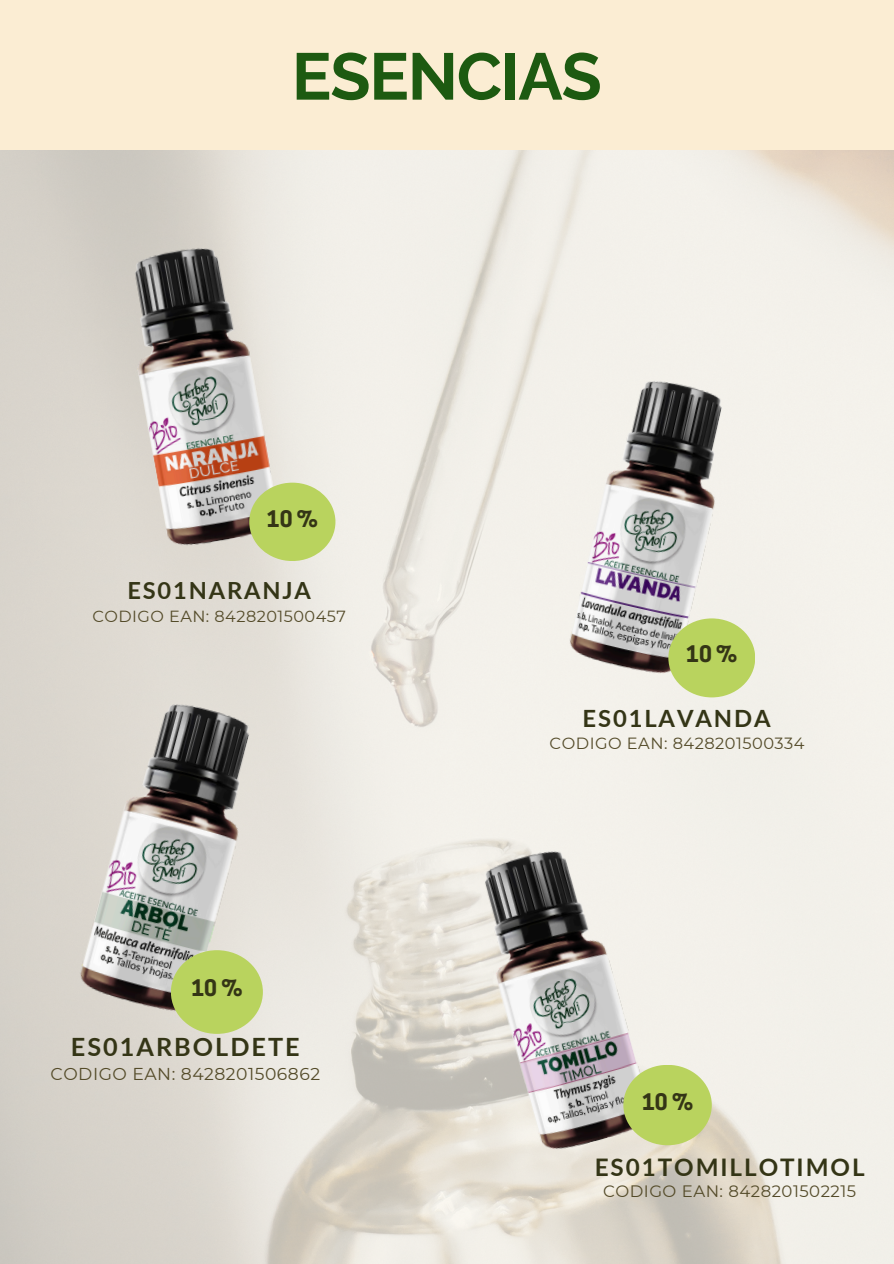
<style>
.page{position:relative;width:894px;height:1264px;background:#fff}
.page>*{position:absolute;margin:0;border:0;box-sizing:border-box;transform-origin:0 0}
.t1{font:700 65.85px "Raleway";letter-spacing:-.02em;color:#1d5a11}
.t2{font:700 25.2px "Lato";letter-spacing:.08em;color:#343516}
.t3{font:700 24.15px "Lato";letter-spacing:.08em;color:#343516}
.t4{font:700 23.85px "Lato";letter-spacing:.08em;color:#343516}
.t5{font:700 23.55px "Lato";letter-spacing:.08em;color:#343516}
.t6{font:700 21.45px "Cooper Hewitt";color:#343516}
.t7{font:17.1px "Montserrat";letter-spacing:.03em;color:#544b29}
.t8{font:16.5px "Montserrat";letter-spacing:.03em;color:#544b29}
.t9{font:16.2px "Montserrat";letter-spacing:.03em;color:#544b29}
.t10{font:16.05px "Montserrat";letter-spacing:.03em;color:#544b29}
</style>
<div class="page">
<div style="left:0;top:0;width:893px;height:150px;background:#fbedd3"></div>
<img style="left:0;top:150px;width:525px;height:356px">
<div style="left:249px;top:482px;width:86px;height:79px;background:#b9d35e;border-radius:50%"></div>
<img style="left:322px;top:200px;width:571px;height:458px">
<div style="left:668px;top:618px;width:86px;height:79px;background:#b9d35e;border-radius:50%"></div>
<img style="left:217px;top:658px;width:676px;height:605px">
<div style="left:623px;top:1064px;width:88px;height:81px;background:#b9d35e;border-radius:50%"></div>
<img style="left:0;top:506px;width:525px;height:709px">
<div style="left:171px;top:950px;width:92px;height:83px;background:#b9d35e;border-radius:50%"></div>
<p class="t1" style="left:292px;top:38px;width:311px">ESENCIAS</p>
<p class="t6" style="left:267px;top:510px;width:53px">10%</p>
<p class="t5" style="left:127px;top:576px;width:185px">ES01NARANJA</p>
<p class="t10" style="left:92px;top:606px;width:255px">CODIGO EAN: 8428201500457</p>
<h3 class="t6" style="left:191px;top:980px;width:53px">10%</h3>
<h2 class="t2" style="left:71px;top:1031px;width:230px">ES01ARBOLDETE</h2>
<p class="t7" style="left:50px;top:1063px;width:271px">CODIGO EAN: 8428201506862</p>
<p class="t6" style="left:686px;top:646px;width:53px">10%</p>
<h3 class="t4" style="left:582px;top:703px;width:190px">ES01LAVANDA</h3>
<h2 class="t9" style="left:549px;top:732px;width:256px">CODIGO EAN: 8428201500334</h2>
<p class="t6" style="left:641px;top:1093px;width:53px">10%</p>
<h2 class="t3" style="left:594px;top:1151px;width:271px">ES01TOMILLOTIMOL</h2>
<p class="t8" style="left:603px;top:1181px;width:254px">CODIGO EAN: 8428201502215</p>
</div>
